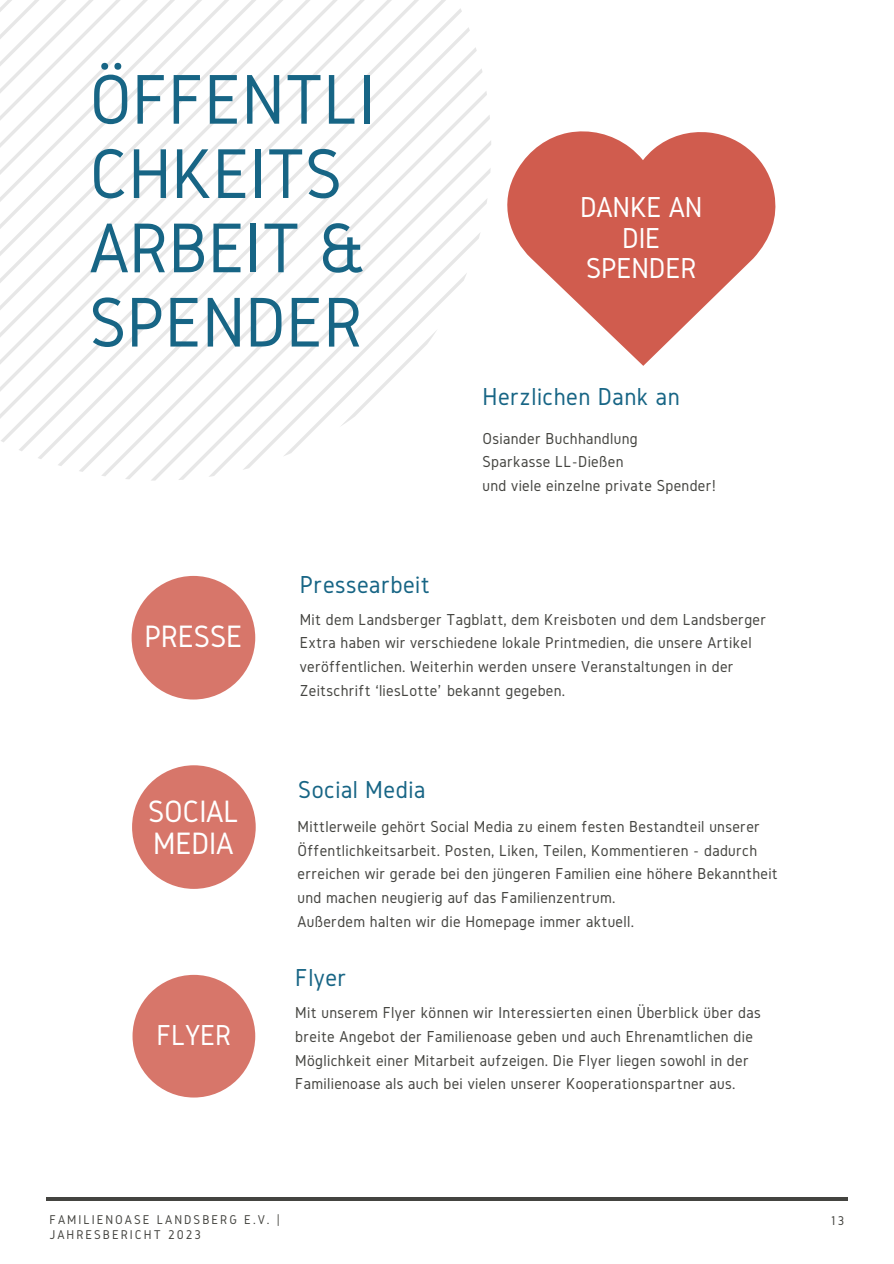
<style>
.page{position:relative;width:894px;height:1264px;background:#fff}
.page>*{position:absolute;margin:0;border:0;box-sizing:border-box;transform-origin:0 0}
.t1{font:73.05px/74.2px "Gidole";color:#176585}
.t2{font:32.1px/32.4px "Gidole";letter-spacing:-.01em;color:#fff}
.t3{font:30.45px/31.2px "Gidole";letter-spacing:-.01em;color:#fff}
.t4{font:30px/30.6px "Gidole";letter-spacing:-.01em;color:#fff;text-align:center}
.t5{font:25.5px "Gidole";letter-spacing:.02em;color:#176585}
.t6{font:16.5px/23.7px "Gidole";letter-spacing:.02em;color:#444440}
.t7{font:13.2px/14.7px "Gidole";letter-spacing:.15em;color:#444440}
</style>
<div class="page">
<svg style="left:0;top:0;width:446px;height:442px"></svg>
<svg style="left:19px;top:8px;width:443px;height:443px"></svg>
<svg style="left:38px;top:27px;width:432px;height:432px"></svg>
<svg style="left:58px;top:47px;width:418px;height:419px"></svg>
<svg style="left:79px;top:68px;width:403px;height:404px"></svg>
<svg style="left:101px;top:91px;width:386px;height:385px"></svg>
<svg style="left:125px;top:114px;width:365px;height:365px"></svg>
<svg style="left:150px;top:140px;width:341px;height:340px"></svg>
<svg style="left:178px;top:168px;width:312px;height:312px"></svg>
<svg style="left:208px;top:198px;width:279px;height:279px"></svg>
<svg style="left:242px;top:232px;width:238px;height:238px"></svg>
<svg style="left:283px;top:272px;width:184px;height:184px"></svg>
<hr style="left:46px;top:1197px;width:801px;height:3px;background:#444440">
<svg style="left:507px;top:131px;width:268px;height:235px;fill:#d05c4e"></svg>
<div style="left:131px;top:576px;width:124px;height:123px;background:#d7766a;border-radius:50%"></div>
<div style="left:132px;top:974px;width:123px;height:123px;background:#d7766a;border-radius:50%"></div>
<div style="left:132px;top:765px;width:124px;height:123px;background:#d7766a;border-radius:50%"></div>
<p class="t1" style="left:89px;top:61px;width:287px">ÖFFENTLI<br>CHKEITS<br>ARBEIT &amp;<br>SPENDER</p>
<h3 class="t4" style="left:580px;top:191px;width:124px">DANKE AN<br>DIE<br>SPENDER</h3>
<p class="t5" style="left:482px;top:382px;width:199px">Herzlichen Dank an</p>
<h4 class="t6" style="left:482px;top:426px;width:235px">Osiander Buchhandlung<br>Sparkasse LL-Dießen<br>und viele einzelne private Spender!</h4>
<h2 class="t2" style="left:144px;top:620px;width:100px">PRESSE</h2>
<h2 class="t2" style="left:148px;top:794px;width:92px">SOCIAL<br>MEDIA</h2>
<p class="t3" style="left:149px;top:807px;width:88px">SOCIAL<br>MEDIA</p>
<p class="t4" style="left:156px;top:1019px;width:76px">FLYER</p>
<h3 class="t5" style="left:299px;top:570px;width:132px">Pressearbeit</h3>
<h4 class="t6" style="left:299px;top:607px;width:468px">Mit dem Landsberger Tagblatt, dem Kreisboten und dem Landsberger Extra haben wir verschiedene lokale Printmedien, die unsere Artikel veröffentlichen. Weiterhin werden unsere Veranstaltungen in der Zeitschrift ‘liesLotte’ bekannt gegeben.</h4>
<h1 class="t5" style="left:298px;top:775px;width:129px">Social Media</h1>
<h2 class="t6" style="left:297px;top:814px;width:481px">Mittlerweile gehört Social Media zu einem festen Bestandteil unserer Öffentlichkeitsarbeit. Posten, Liken, Teilen, Kommentieren - dadurch erreichen wir gerade bei den jüngeren Familien eine höhere Bekanntheit und machen neugierig auf das Familienzentrum.<br>Außerdem halten wir die Homepage immer aktuell.</h2>
<h2 class="t5" style="left:295px;top:963px;width:53px">Flyer</h2>
<h2 class="t6" style="left:295px;top:1000px;width:467px">Mit unserem Flyer können wir Interessierten einen Überblick über das breite Angebot der Familienoase geben und auch Ehrenamtlichen die Möglichkeit einer Mitarbeit aufzeigen. Die Flyer liegen sowohl in der Familienoase als auch bei vielen unserer Kooperationspartner aus.</h2>
<h3 class="t7" style="left:49px;top:1212px;width:232px">FAMILIENOASE LANDSBERG E.V. |<br>JAHRESBERICHT 2023</h3>
<h4 class="t7" style="left:830px;top:1213px;width:15px">13</h4>
</div>
